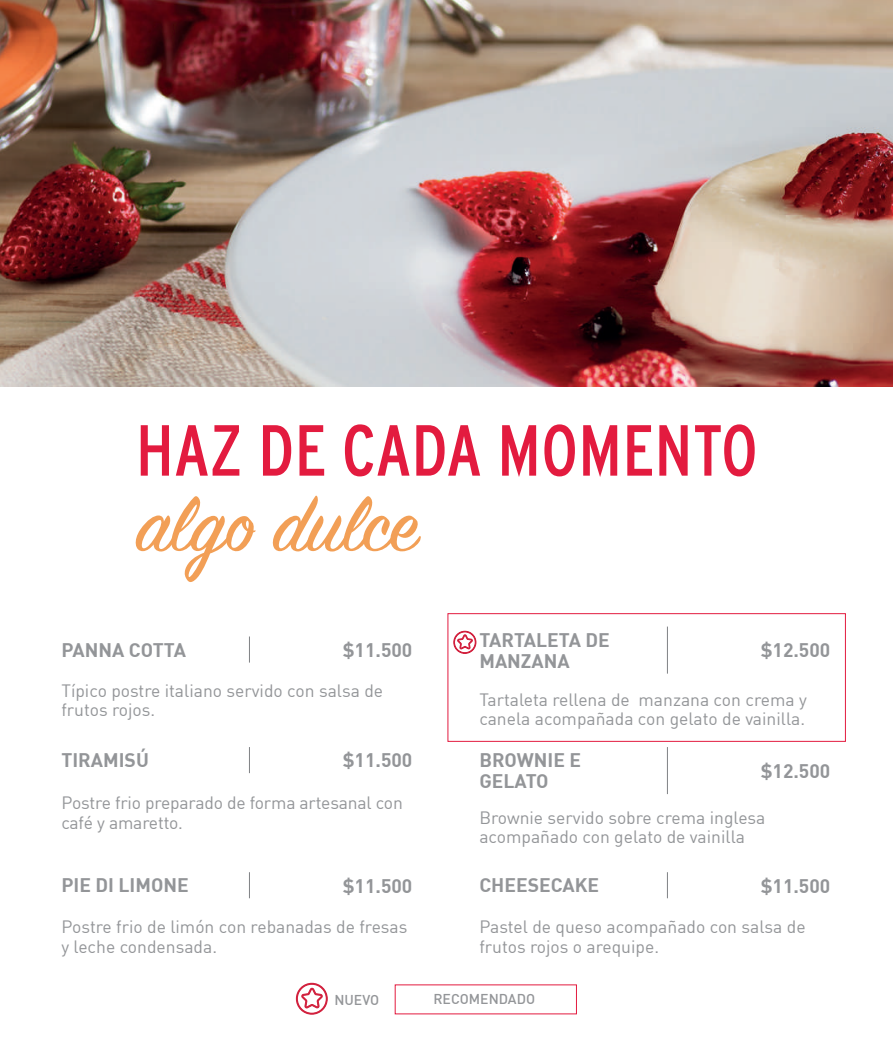
<style>
.page{position:relative;width:893px;height:1042px;background:#fff}
.page>*{position:absolute;margin:0;border:0;box-sizing:border-box;transform-origin:0 0}
.t1{font:86.8px "Sign Painter House Script";color:#f29f56}
.t2{font:condensed 72.1px "Interstate";color:#e31b3f}
.t3{font:700 19.25px/21px "DIN";color:#939598}
.t4{font:17.5px/19.2px "DIN";color:#939598}
.t5{font:500 14px "DIN";color:#939598}
</style>
<div class="page">
<img style="left:0;top:0;width:893px;height:386px">
<svg style="left:249px;top:636px;width:1px;height:26px"></svg>
<hr style="left:667px;top:747px;width:1px;height:47px;background:#808285">
<hr style="left:667px;top:626px;width:1px;height:47px;background:#808285">
<svg style="left:249px;top:747px;width:1px;height:26px"></svg>
<svg style="left:249px;top:872px;width:1px;height:26px"></svg>
<svg style="left:667px;top:872px;width:1px;height:26px"></svg>
<div style="left:447px;top:613px;width:399px;height:129px;border:1px solid #e31b3f"></div>
<svg style="left:454px;top:631px;width:22px;height:22px"></svg>
<svg style="left:296px;top:983px;width:32px;height:31px"></svg>
<h2 class="t2" style="left:136px;top:410px;width:624px">HAZ DE CADA MOMENTO</h2>
<h1 class="t1" style="left:136px;top:471px;width:284px">algo dulce</h1>
<p class="t3" style="left:61px;top:640px;width:126px">PANNA COTTA</p>
<p class="t3" style="left:343px;top:640px;width:71px">$11.500</p>
<p class="t4" style="left:61px;top:682px;width:323px">Típico postre italiano servido con salsa de frutos rojos.</p>
<p class="t3" style="left:61px;top:750px;width:89px">TIRAMISÚ</p>
<p class="t3" style="left:343px;top:751px;width:71px">$11.500</p>
<p class="t4" style="left:61px;top:795px;width:343px">Postre frio preparado de forma artesanal con café y amaretto.</p>
<p class="t3" style="left:61px;top:875px;width:129px">PIE DI LIMONE</p>
<p class="t3" style="left:343px;top:876px;width:71px">$11.500</p>
<p class="t4" style="left:61px;top:919px;width:348px">Postre frio de limón con rebanadas de fresas y leche condensada.</p>
<p class="t3" style="left:479px;top:630px;width:132px">TARTALETA DE<br>MANZANA</p>
<p class="t3" style="left:761px;top:641px;width:71px">$12.500</p>
<p class="t4" style="left:479px;top:691px;width:329px">Tartaleta rellena de manzana con crema y canela acompañada con gelato de vainilla.</p>
<p class="t3" style="left:479px;top:750px;width:103px">BROWNIE E<br>GELATO</p>
<p class="t3" style="left:761px;top:761px;width:71px">$12.500</p>
<p class="t4" style="left:479px;top:809px;width:288px">Brownie servido sobre crema inglesa acompañado con gelato de vainilla</p>
<p class="t3" style="left:479px;top:875px;width:121px">CHEESECAKE</p>
<p class="t3" style="left:761px;top:876px;width:71px">$11.500</p>
<p class="t4" style="left:479px;top:919px;width:328px">Pastel de queso acompañado con salsa de frutos rojos o arequipe.</p>
<p class="t5" style="left:334px;top:993px;width:46px">NUEVO</p>
<p class="t5" style="left:433px;top:993px;width:103px">RECOMENDADO</p>
</div>
